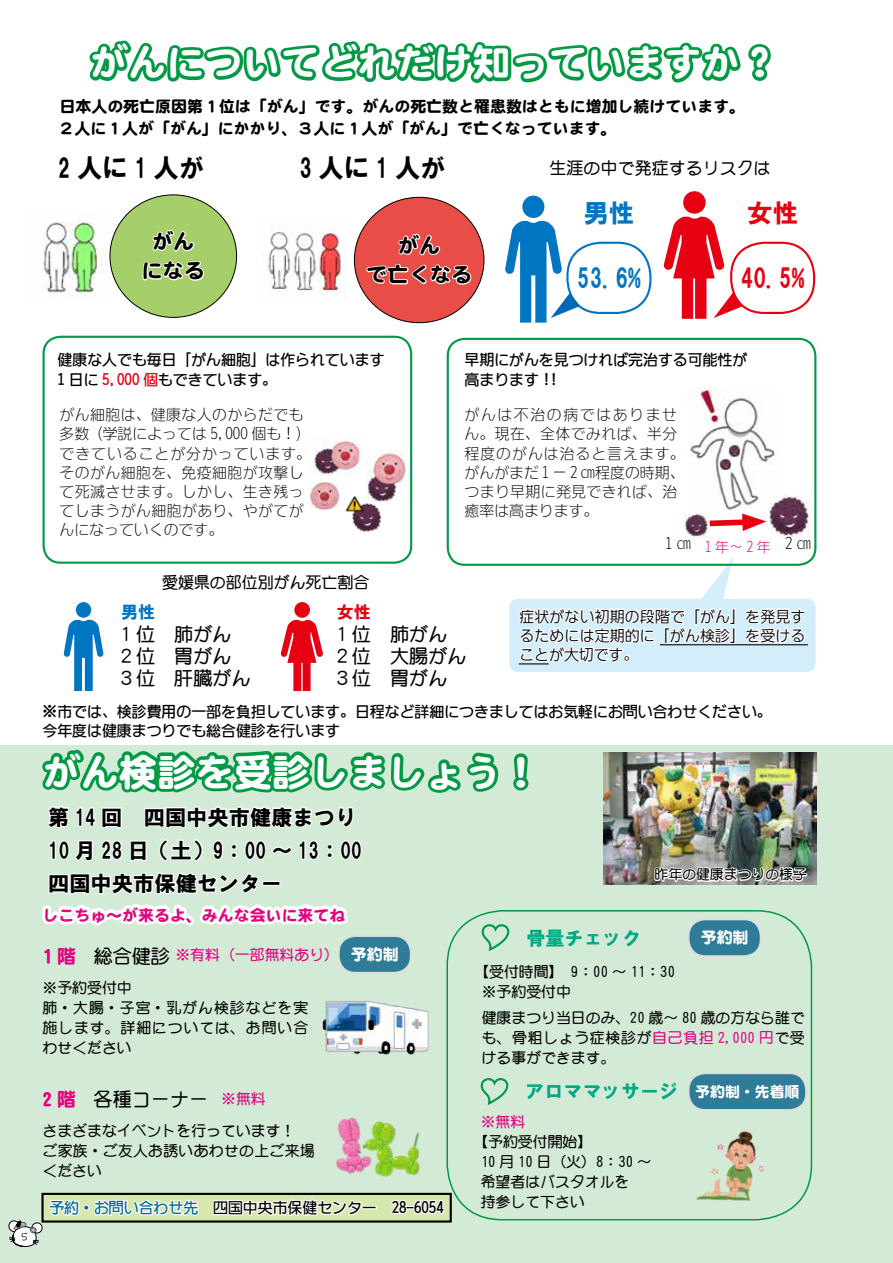
<style>
.page{position:relative;width:893px;height:1263px;background:#fff}
.page>*{position:absolute;margin:0;border:0;box-sizing:border-box;transform-origin:0 0}
.t1{font:38.25px "DF Maru Gothic SB WIN RKSJ H";color:#fff}
.t2{font:25.5px "HG Soei Kakugothic UB";color:#000}
.t3{font:25.5px "HG Soei Kakugothic UB";color:#e60012}
.t4{font:25.5px "HG Soei Kakugothic UB";color:#0075c2}
.t5{font:21.3px "HG Soei Kakugothic UB";color:#000}
.t6{font:21.3px "DF Maru Gothic SB WIN RKSJ H";color:#000}
.t7{font:19.2px/22.4px "DF Maru Gothic Bd WIN RKSJ H";color:#000}
.t8{font:19.2px "HG Soei Kakugothic UB";color:#00a884}
.t9{font:19.2px "DF Maru Gothic SB WIN RKSJ H";color:#e4007f}
.t10{font:16.95px "DF Maru Gothic Bd WIN RKSJ H";color:#000}
.t11{font:16.95px "HG Soei Kakugothic UB";color:#e60012}
.t12{font:16.95px "HG Soei Kakugothic UB";color:#0075c2}
.t13{font:15.9px/21.8px "DF Maru Gothic SB WIN RKSJ H";color:#000}
.t14{font:15.9px "DF Maru Gothic SB WIN RKSJ H";color:#e4007f}
.t15{font:15.9px "DF Maru Gothic Bd WIN RKSJ H";color:#000}
.t16{font:15.9px "DF Maru Gothic SB WIN RKSJ H";color:#fff}
.t17{font:14.85px/19.2px "DFUD Gothic W2 WIN RKSJ H";letter-spacing:.03em;color:#000}
.t18{font:14.85px/20.2px "DF Maru Gothic Bd WIN RKSJ H";color:#000}
.t19{font:14.85px/19.2px "DFUD Gothic W6 WIN RKSJ H";color:#000}
.t20{font:14.85px/20.2px "DF Maru Gothic Bd WIN RKSJ H";letter-spacing:.06em;color:#000}
.t21{font:14.85px/19.2px "DFUD Gothic W4 WIN RKSJ H";letter-spacing:.015em;color:#000;text-align:justify}
.t22{font:14.85px "DF Maru Gothic Bd WIN RKSJ H";color:#e4007f}
.t23{font:14.85px "DFUD Gothic W6 WIN RKSJ H";color:#006896}
.t24{font:14.85px "DF Maru Gothic SB WIN RKSJ H";color:#fff}
.t25{font:13.8px "DF Maru Gothic Bd WIN RKSJ H";color:#000}
.t26{font:13.8px "DFUD Gothic W2 WIN RKSJ H";color:#e4007f}
.s1{color:#e60012}
.s2{color:#e4007f}
</style>
<div class="page">
<div style="left:0;top:745px;width:893px;height:518px;background:#d3ead7"></div>
<img style="left:43px;top:219px;width:43px;height:75px">
<div style="left:509px;top:599px;width:306px;height:73px;background:#d3edfb;border-radius:9px"></div>
<svg style="left:745px;top:608px;width:61px;height:36px"></svg>
<svg style="left:514px;top:557px;width:223px;height:107px"></svg>
<div style="left:339px;top:936px;width:72px;height:37px;background:#2f7c99;border-radius:17px"></div>
<div style="left:338px;top:935px;width:73px;height:38px;border:2px solid #dcdddd;border-radius:17px"></div>
<img style="left:604px;top:753px;width:212px;height:131px">
<img style="left:653px;top:850px;width:155px;height:72px">
<svg style="left:8px;top:1192px;width:444px;height:55px"></svg>
<img style="left:345px;top:496px;width:38px;height:36px">
<img style="left:310px;top:482px;width:30px;height:28px">
<img style="left:313px;top:441px;width:47px;height:35px">
<img style="left:367px;top:450px;width:38px;height:53px">
<div style="left:43px;top:336px;width:369px;height:228px;border:2px solid #094;border-radius:17px"></div>
<div style="left:689px;top:919px;width:71px;height:37px;background:#2f7c99;border-radius:17px"></div>
<div style="left:688px;top:919px;width:73px;height:38px;border:2px solid #dcdddd;border-radius:17px"></div>
<svg style="left:480px;top:1078px;width:29px;height:27px"></svg>
<div style="left:689px;top:1073px;width:117px;height:37px;background:#2f7c99;border-radius:16px"></div>
<div style="left:688px;top:1072px;width:119px;height:39px;border:2px solid #dcdddd;border-radius:16px"></div>
<div style="left:730px;top:242px;width:85px;height:72px;border:2px solid #e60012;border-radius:33px"></div>
<svg style="left:86px;top:40px;width:688px;height:299px"></svg>
<svg style="left:63px;top:620px;width:41px;height:71px"></svg>
<div style="left:76px;top:602px;width:15px;height:16px;background:#0075c2;border-radius:50%"></div>
<svg style="left:280px;top:620px;width:43px;height:71px"></svg>
<div style="left:294px;top:602px;width:16px;height:16px;background:#e60012;border-radius:50%"></div>
<img style="left:687px;top:388px;width:91px;height:123px">
<svg style="left:708px;top:513px;width:58px;height:18px"></svg>
<img style="left:767px;top:494px;width:43px;height:43px">
<img style="left:684px;top:513px;width:24px;height:24px">
<svg style="left:720px;top:445px;width:21px;height:25px"></svg>
<div style="left:447px;top:338px;width:369px;height:228px;border:2px solid #094;border-radius:17px"></div>
<svg style="left:42px;top:749px;width:492px;height:204px"></svg>
<div style="left:262px;top:881px;width:18px;height:5px;border:2px solid #fff"></div>
<img style="left:696px;top:1131px;width:112px;height:84px">
<img style="left:336px;top:1117px;width:84px;height:60px">
<img style="left:322px;top:1000px;width:107px;height:55px">
<hr style="left:519px;top:663px;width:30px;height:1px;background:#000">
<hr style="left:660px;top:644px;width:148px;height:1px;background:#000">
<h1 class="t1" style="left:90px;top:44px;width:681px">がんについてどれだけ知っていますか ?</h1>
<p class="t13" style="left:43px;top:96px;width:704px;text-indent:17px">日本人の死亡原因第１位は「がん」です。がんの死亡数と罹患数はともに増加し続けています。　２人に１人が「がん」にかかり、３人に１人が「がん」で亡くなっています。</p>
<h2 class="t2" style="left:58px;top:155px;width:148px">2 人に 1 人が</h2>
<h2 class="t2" style="left:299px;top:155px;width:148px">3 人に 1 人が</h2>
<p class="t10" style="left:550px;top:160px;width:223px">生涯の中で発症するリスクは</p>
<h2 class="t4" style="left:583px;top:200px;width:53px">男性</h2>
<h2 class="t3" style="left:747px;top:200px;width:53px">女性</h2>
<h3 class="t6" style="left:152px;top:231px;width:44px">がん</h3>
<h3 class="t6" style="left:398px;top:235px;width:44px">がん</h3>
<h3 class="t6" style="left:141px;top:260px;width:65px">になる</h3>
<h3 class="t6" style="left:366px;top:264px;width:108px">で亡くなる</h3>
<h2 class="t4" style="left:577px;top:265px;width:65px">53.6%</h2>
<h2 class="t3" style="left:741px;top:265px;width:65px">40.5%</h2>
<p class="t19" style="left:58px;top:350px;width:328px">健康な人でも毎日「がん細胞」は作られています<br>1 日に <span class="s1">5,000 個</span>もできています。</p>
<p class="t17" style="left:60px;top:405px;width:253px">がん細胞は、健康な人のからだでも多数（学説によっては 5,000 個も!(できていることが分かっています。そのがん細胞を、免疫細胞が攻撃して死滅させます。しかし、生き残ってしまうがん細胞があり、やがてがんになっていくのです。</p>
<p class="t15" style="left:162px;top:575px;width:209px">愛媛県の部位別がん死亡割合</p>
<p class="t19" style="left:465px;top:350px;width:284px">早期にがんを見つければ完治する可能性が高まります !!</p>
<p class="t17" style="left:465px;top:405px;width:222px">がんは不治の病ではありません。現在、全体でみれば、半分程度のがんは治ると言えます。がんがまだ 1 － 2 ㎝程度の時期、つまり早期に発見できれば、治癒率は高まります。</p>
<p class="t17" style="left:665px;top:534px;width:28px">1㎝</p>
<p class="t26" style="left:705px;top:537px;width:67px">1年～2年</p>
<p class="t17" style="left:785px;top:534px;width:28px">2㎝</p>
<p class="t12" style="left:121px;top:603px;width:36px">男性</p>
<p class="t11" style="left:337px;top:603px;width:36px">女性</p>
<p class="t7" style="left:117px;top:623px;width:135px">１位　肺がん<br>２位　胃がん<br>３位　肝臓がん</p>
<p class="t7" style="left:333px;top:623px;width:135px">１位　肺がん<br>２位　大腸がん<br>３位　胃がん</p>
<p class="t21" style="left:519px;top:606px;width:288px">症状がない初期の段階で「がん」を発見するためには定期的に「がん検診」を受けることが大切です。</p>
<p class="t19" style="left:43px;top:701px;width:731px">※市では、検診費用の一部を負担しています。日程など詳細につきましてはお気軽にお問い合わせください。今年度は健康まつりでも総合健診を行います</p>
<h1 class="t1" style="left:43px;top:753px;width:499px">がん検診を受診しましょう!</h1>
<h3 class="t5" style="left:48px;top:806px;width:310px">第 14 回　四国中央市健康まつり</h3>
<h3 class="t5" style="left:48px;top:839px;width:315px">10月 28 日（土(9：00~ 13：00</h3>
<h3 class="t5" style="left:48px;top:873px;width:235px">四国中央市保健センター</h3>
<p class="t14" style="left:43px;top:907px;width:304px">しこちゅ～が来るよ、みんな会いに来てね</p>
<p class="t7" style="left:94px;top:945px;width:78px">総合健診</p>
<p class="t9" style="left:43px;top:946px;width:35px">1階</p>
<p class="t20" style="left:43px;top:977px;width:267px">※予約受付中<br>肺・大腸・子宮・乳がん検診などを実施します。詳細については、お問い合わせください</p>
<p class="t22" style="left:175px;top:947px;width:165px">※有料（一部無料あり(</p>
<p class="t9" style="left:43px;top:1089px;width:35px">2 階</p>
<p class="t7" style="left:94px;top:1088px;width:116px">各種コーナー</p>
<p class="t22" style="left:221px;top:1091px;width:46px">※無料</p>
<p class="t18" style="left:43px;top:1121px;width:274px">さまざまなイベントを行っています!<br>ご家族・ご友人お誘いあわせの上ご来場ください</p>
<p class="t16" style="left:351px;top:946px;width:49px">予約制</p>
<p class="t23" style="left:49px;top:1198px;width:150px">予約・お問い合わせ先</p>
<p class="t19" style="left:213px;top:1198px;width:165px">四国中央市保健センター</p>
<p class="t19" style="left:392px;top:1198px;width:54px">28-6054</p>
<p class="t25" style="left:655px;top:867px;width:154px">昨年の健康まつりの様子</p>
<p class="t8" style="left:526px;top:928px;width:116px">骨量チェック</p>
<p class="t16" style="left:701px;top:930px;width:49px">予約制</p>
<p class="t18" style="left:474px;top:962px;width:98px;text-align:center">【受付時間【※予約受付中</p>
<p class="t18" style="left:482px;top:1008px;width:325px;text-align:justify">健康まつり当日のみ、20 歳～ 80 歳の方なら誰でも、骨粗しょう症検診が<span class="s2">自己負担 2,000 円</span>で受ける事ができます。</p>
<p class="t18" style="left:571px;top:962px;width:106px">9：00~11：30</p>
<p class="t8" style="left:525px;top:1082px;width:155px">アロママッサージ</p>
<p class="t22" style="left:481px;top:1114px;width:46px">※無料</p>
<p class="t18" style="left:481px;top:1132px;width:173px;text-indent:-7px">【予約受付開始【<br>10月 10 日（火(8：30~希望者はバスタオルを<br>持参して下さい</p>
<p class="t24" style="left:695px;top:1084px;width:106px">予約制・先着順</p>
</div>
